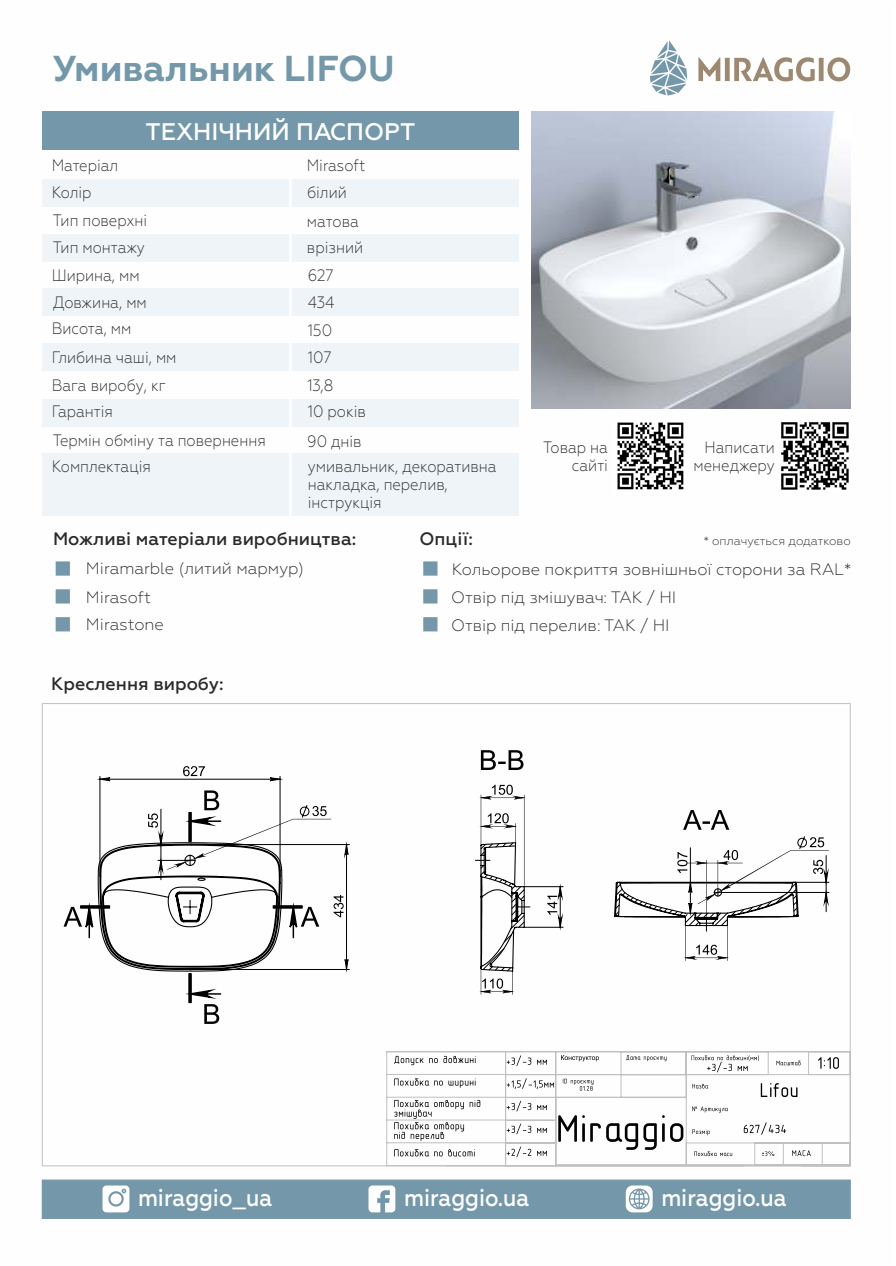
<style>
.page{position:relative;width:896px;height:1266px;background:#fff}
.page>*{position:absolute;margin:0;border:0;box-sizing:border-box;transform-origin:0 0}
.t1{font:700 36px "Geometria";color:#7498aa}
.t2{font:500 24px "Geometria";color:#fefefe;scale:.9 1}
.t3{font:500 24px "Geometria";color:#fefefe}
.t4{font:500 18px "Geometria";color:#2b2a29}
.t5{font:300 16.5px/27.5px "Geometria";color:#2b2a29;scale:.9 1}
.t6{font:300 16.5px/27.8px "Geometria";color:#2b2a29}
.t7{font:300 12px "Geometria";color:#2b2a29}
</style>
<div class="page">
<div style="left:42px;top:1179px;width:809px;height:40px;background:#7498aa;border:1px solid #7498aa"></div>
<svg style="left:103px;top:1185px;width:26px;height:27px"></svg>
<div style="left:111px;top:1193px;width:11px;height:11px;background:#fefefe;border-radius:50%"></div>
<svg style="left:368px;top:1185px;width:27px;height:27px"></svg>
<svg style="left:626px;top:1185px;width:27px;height:27px"></svg>
<div style="left:42px;top:111px;width:477px;height:38px;background:#7498aa"></div>
<div style="left:42px;top:179px;width:477px;height:28px;background:#eef4f8"></div>
<div style="left:42px;top:234px;width:477px;height:27px;background:#eef4f8"></div>
<div style="left:42px;top:288px;width:477px;height:28px;background:#eef4f8"></div>
<div style="left:42px;top:343px;width:477px;height:28px;background:#eef4f8"></div>
<div style="left:42px;top:454px;width:477px;height:62px;background:#eef4f8"></div>
<svg style="left:650px;top:40px;width:37px;height:56px"></svg>
<svg style="left:698px;top:57px;width:22px;height:24px"></svg>
<svg style="left:827px;top:57px;width:24px;height:25px"></svg>
<div style="left:725px;top:58px;width:5px;height:23px;background:#9d8871"></div>
<svg style="left:734px;top:57px;width:81px;height:24px"></svg>
<div style="left:819px;top:58px;width:5px;height:23px;background:#9d8871"></div>
<div style="left:42px;top:399px;width:477px;height:28px;background:#eef4f8"></div>
<hr style="left:289px;top:152px;width:3px;height:365px;background:#fefefe">
<img style="left:531px;top:111px;width:319px;height:298px">
<img style="left:781px;top:422px;width:68px;height:68px">
<svg style="left:55px;top:561px;width:15px;height:15px"></svg>
<svg style="left:55px;top:589px;width:15px;height:15px"></svg>
<svg style="left:55px;top:617px;width:15px;height:15px"></svg>
<svg style="left:423px;top:561px;width:15px;height:15px"></svg>
<svg style="left:423px;top:589px;width:15px;height:15px"></svg>
<svg style="left:423px;top:617px;width:15px;height:15px"></svg>
<svg style="left:394px;top:1056px;width:82px;height:9px"></svg>
<svg style="left:394px;top:1078px;width:81px;height:10px"></svg>
<svg style="left:394px;top:1149px;width:81px;height:7px"></svg>
<svg style="left:394px;top:1100px;width:86px;height:41px"></svg>
<svg style="left:818px;top:1057px;width:21px;height:12px"></svg>
<hr style="left:850px;top:1052px;width:1px;height:114px;background:#c0c0c0">
<hr style="left:387px;top:1097px;width:119px;height:1px;background:#c0c0c0">
<hr style="left:387px;top:1051px;width:119px;height:1px;background:#c0c0c0">
<hr style="left:387px;top:1074px;width:119px;height:1px;background:#c0c0c0">
<hr style="left:387px;top:1119px;width:119px;height:1px;background:#c0c0c0">
<hr style="left:387px;top:1142px;width:119px;height:1px;background:#c0c0c0">
<svg style="left:386px;top:1052px;width:1px;height:114px"></svg>
<hr style="left:387px;top:1165px;width:119px;height:1px;background:#c0c0c0">
<hr style="left:506px;top:1051px;width:50px;height:1px;background:#c0c0c0">
<hr style="left:556px;top:1051px;width:130px;height:1px;background:#c0c0c0">
<hr style="left:686px;top:1051px;width:164px;height:1px;background:#c0c0c0">
<hr style="left:808px;top:1074px;width:42px;height:1px;background:#c0c0c0">
<hr style="left:755px;top:1164px;width:95px;height:1px;background:#c0c0c0">
<hr style="left:802px;top:1142px;width:48px;height:1px;background:#c0c0c0">
<hr style="left:802px;top:1165px;width:48px;height:1px;background:#c0c0c0">
<svg style="left:822px;top:1143px;width:1px;height:21px"></svg>
<svg style="left:505px;top:1052px;width:306px;height:114px"></svg>
<svg style="left:492px;top:785px;width:21px;height:10px"></svg>
<svg style="left:481px;top:750px;width:42px;height:20px"></svg>
<hr style="left:524px;top:886px;width:39px;height:1px;background:#000">
<hr style="left:524px;top:927px;width:39px;height:1px;background:#000">
<svg style="left:327px;top:796px;width:197px;height:197px"></svg>
<svg style="left:547px;top:883px;width:17px;height:48px"></svg>
<svg style="left:64px;top:766px;width:263px;height:258px"></svg>
<svg style="left:475px;top:842px;width:55px;height:130px"></svg>
<svg style="left:614px;top:810px;width:215px;height:151px"></svg>
<img style="left:617px;top:422px;width:67px;height:68px">
<h1 class="t1" style="left:53px;top:53px;width:343px">Умивальник LIFOU</h1>
<h2 class="t3" style="left:145px;top:121px;width:272px">ТЕХНІЧНИЙ ПАСПОРТ</h2>
<p class="t5" style="left:52px;top:153px;width:108px">Матеріал<br>Колір<br>Тип поверхні<br>Тип монтажу<br>Ширина, мм</p>
<p class="t5" style="left:307px;top:153px;width:67px">Mirasoft білий</p>
<p class="t5" style="left:307px;top:208px;width:59px">матова</p>
<p class="t5" style="left:307px;top:235px;width:64px">врізний<br>627</p>
<p class="t5" style="left:53px;top:290px;width:106px">Довжина, мм</p>
<p class="t5" style="left:308px;top:290px;width:31px">434</p>
<p class="t5" style="left:52px;top:316px;width:90px">Висота, мм</p>
<p class="t5" style="left:308px;top:318px;width:29px">150</p>
<p class="t5" style="left:52px;top:345px;width:140px">Глибина чаші, мм</p>
<p class="t5" style="left:308px;top:345px;width:28px">107</p>
<p class="t5" style="left:52px;top:372px;width:128px">Вага виробу, кг</p>
<p class="t5" style="left:307px;top:372px;width:30px">13,8</p>
<p class="t5" style="left:52px;top:398px;width:239px;line-height:28.7px">Гарантія<br>Термін обміну та повернення</p>
<p class="t5" style="left:52px;top:454px;width:112px">Комплектація</p>
<p class="t5" style="left:308px;top:399px;width:66px">10 років</p>
<p class="t5" style="left:307px;top:431px;width:212px;line-height:24.2px">90 днів<br>умивальник, декоративна</p>
<p class="t5" style="left:308px;top:476px;width:157px;line-height:18px">накладка, перелив, інструкція</p>
<p class="t5" style="left:543px;top:440px;width:74px;line-height:18px;text-align:right">Товар на сайті</p>
<p class="t5" style="left:694px;top:440px;width:92px;line-height:18px;text-align:right">Написати менеджеру</p>
<p class="t4" style="left:53px;top:531px;width:305px">Можливі матеріали виробництва:</p>
<p class="t6" style="left:86px;top:556px;width:219px">Miramarble (литий мармур)</p>
<p class="t6" style="left:86px;top:585px;width:67px">Mirasoft</p>
<p class="t6" style="left:86px;top:612px;width:80px">Mirastone</p>
<p class="t4" style="left:51px;top:676px;width:174px">Креслення виробу:</p>
<p class="t4" style="left:419px;top:531px;width:55px">Опції:</p>
<p class="t7" style="left:704px;top:536px;width:149px">* оплачується додатково</p>
<p class="t6" style="left:451px;top:557px;width:401px">Кольорове покриття зовнішньої сторони за RAL*<br>Отвір під змішувач: ТАК / НІ<br>Отвір під перелив: ТАК / НІ</p>
<h2 class="t2" style="left:138px;top:1188px;width:151px">miraggio_ua</h2>
<h2 class="t2" style="left:404px;top:1188px;width:141px">miraggio.ua</h2>
<h2 class="t2" style="left:661px;top:1188px;width:141px">miraggio.ua</h2>
</div>
